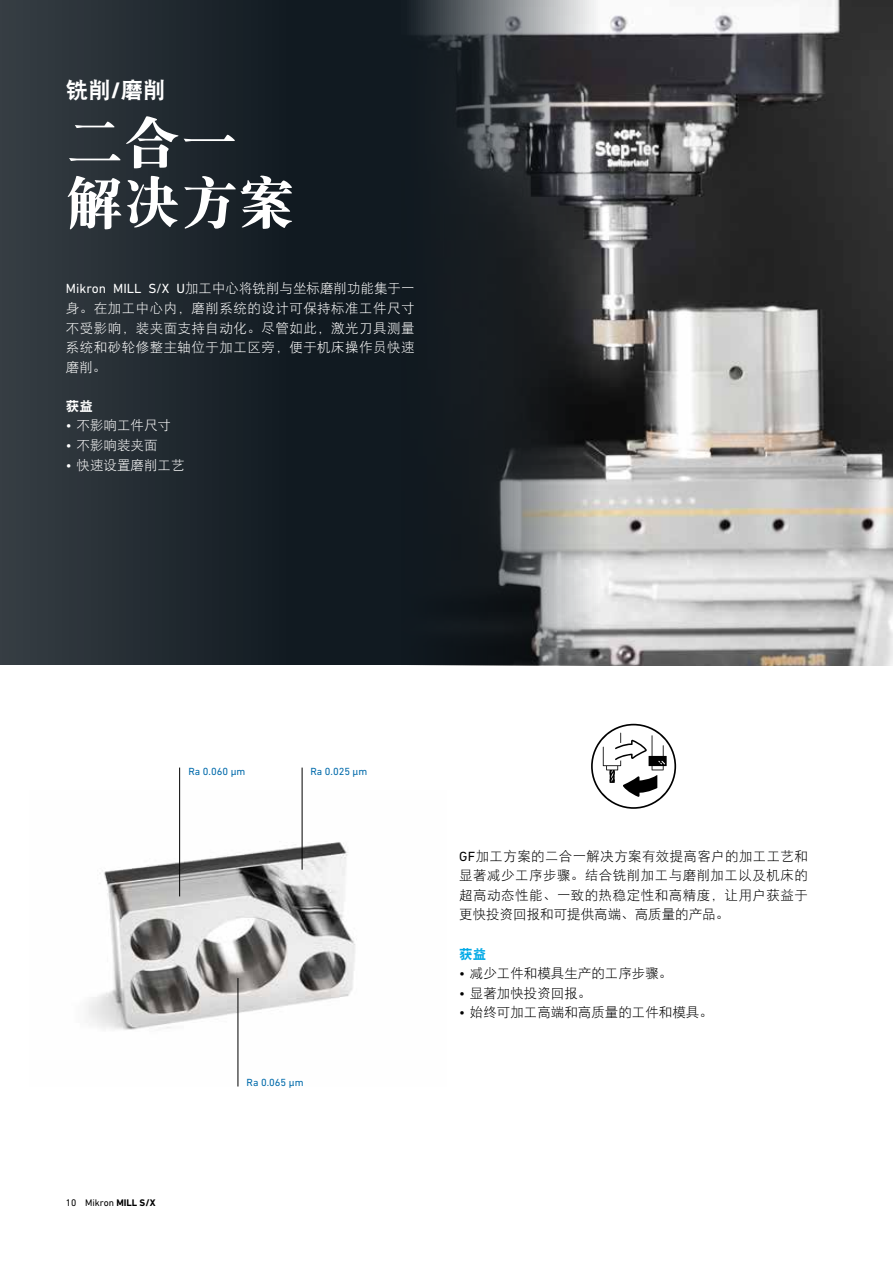
<style>
.page{position:relative;width:893px;height:1263px;background:#fff}
.page>*{position:absolute;margin:0;border:0;box-sizing:border-box;transform-origin:0 0}
.t1{font:57px/60px "DF Song GB W9";letter-spacing:.005em;color:#fff}
.t2{font:22.5px "DF Hei GB W9";color:#fff}
.t3{font:13.5px/19.5px "DF Hei GB W3";color:#000;text-align:justify}
.t4{font:13.5px/19.5px "DF Hei GB W3";letter-spacing:.035em;color:#fff;text-align:justify}
.t5{font:13.5px "DF Hei GB W3";color:#fff}
.t6{font:13.5px "DF Hei GB W9";color:#fff}
.t7{font:13.5px "DF Hei GB W9";color:#00a9e6}
.t8{font:10.5px "DIN Next W1 G";color:#006aaa}
.t9{font:9.75px "DIN Next W1 G";color:#000}
.s1{font-family:"DIN Next W1 G";font-weight:700}
.s2{font-family:"DIN Next W1 G"}
.s3{font-weight:700}
</style>
<div class="page">
<svg style="left:0;top:0;width:402px;height:665px;background:#1e272d"></svg>
<img style="left:402px;top:0;width:491px;height:665px">
<img style="left:88px;top:791px;width:268px;height:295px">
<hr style="left:302px;top:767px;width:1px;height:103px;background:#000">
<hr style="left:179px;top:767px;width:1px;height:129px;background:#000">
<hr style="left:238px;top:978px;width:1px;height:108px;background:#000">
<svg style="left:591px;top:724px;width:85px;height:85px"></svg>
<h2 class="t2" style="left:66px;top:78px;width:101px">铣削<span class="s1">/</span>磨削</h2>
<h1 class="t1" style="left:66px;top:111px;width:230px">二合一解决方案</h1>
<p class="t4" style="left:66px;top:279px;width:350px"><span class="s2">Mikron MILL S/X U</span>加工中心将铣削与坐标磨削功能集于一身。在加工中心内，磨削系统的设计可保持标准工件尺寸不受影响，装夹面支持自动化。尽管如此，激光刀具测量系统和砂轮修整主轴位于加工区旁，便于机床操作员快速磨削。</p>
<p class="t6" style="left:66px;top:399px;width:28px">获益</p>
<p class="t5" style="left:66px;top:418px;width:107px"><span class="s2">•</span> 不影响工件尺寸</p>
<p class="t4" style="left:66px;top:435px;width:93px"><span class="s2">•</span> 不影响装夹面</p>
<p class="t5" style="left:66px;top:457px;width:120px"><span class="s2">•</span> 快速设置磨削工艺</p>
<p class="t8" style="left:188px;top:765px;width:58px">Ra 0.060 µm</p>
<p class="t8" style="left:310px;top:765px;width:58px">Ra 0.025 µm</p>
<p class="t9" style="left:66px;top:1197px;width:91px">10 Mikron <span class="s3">MILL S/X</span></p>
<p class="t8" style="left:247px;top:1076px;width:58px">Ra 0.065 µm</p>
<p class="t3" style="left:459px;top:846px;width:350px"><span class="s2">GF</span>加工方案的二合一解决方案有效提高客户的加工工艺和显著减少工序步骤。结合铣削加工与磨削加工以及机床的超高动态性能、一致的热稳定性和高精度，让用户获益于更快投资回报和可提供高端、高质量的产品。</p>
<p class="t7" style="left:459px;top:946px;width:28px">获益</p>
<p class="t3" style="left:459px;top:963px;width:215px"><span class="s2">•</span> 减少工件和模具生产的工序步骤。</p>
<p class="t3" style="left:459px;top:983px;width:134px"><span class="s2">•</span> 显著加快投资回报。</p>
<p class="t3" style="left:459px;top:1002px;width:255px"><span class="s2">•</span> 始终可加工高端和高质量的工件和模具。</p>
</div>
